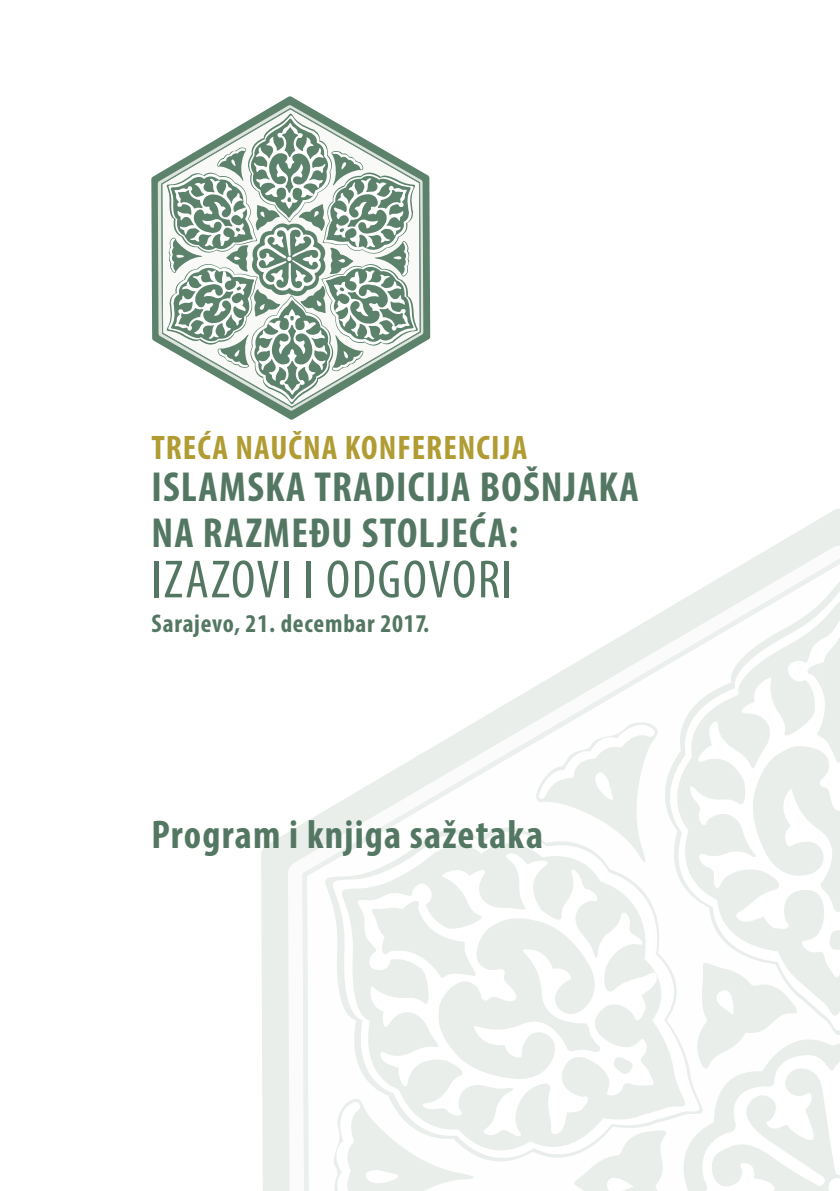
<style>
.page{position:relative;width:840px;height:1191px;background:#fff}
.page>*{position:absolute;margin:0;border:0;box-sizing:border-box;transform-origin:0 0}
.t1{font:condensed 54.2px "Myriad Pro";letter-spacing:.03em;color:#537762}
.t2{font:700 condensed 42.2px "Myriad Pro";letter-spacing:.03em;color:#537762}
.t3{font:700 condensed 40.2px "Myriad Pro";letter-spacing:.03em;color:#537762}
.t4{font:700 condensed 34.2px "Myriad Pro";letter-spacing:.03em;color:#b09c33}
.t5{font:700 condensed 25.6px "Myriad Pro";letter-spacing:.03em;color:#537762}
</style>
<div class="page">
<svg style="left:151px;top:96px;width:279px;height:324px"></svg>
<svg style="left:158px;top:105px;width:265px;height:306px"></svg>
<svg style="left:161px;top:109px;width:262px;height:300px"></svg>
<svg style="left:261px;top:509px;width:578px;height:682px"></svg>
<svg style="left:288px;top:545px;width:551px;height:646px"></svg>
<svg style="left:302px;top:558px;width:537px;height:633px"></svg>
<svg style="left:646px;top:560px;width:193px;height:53px"></svg>
<svg style="left:652px;top:569px;width:187px;height:44px"></svg>
<svg style="left:660px;top:582px;width:179px;height:31px"></svg>
<svg style="left:304px;top:811px;width:229px;height:369px"></svg>
<svg style="left:312px;top:815px;width:221px;height:361px"></svg>
<svg style="left:323px;top:828px;width:210px;height:340px"></svg>
<svg style="left:351px;top:899px;width:182px;height:239px;fill:#e9eeeb"></svg>
<svg style="left:353px;top:852px;width:180px;height:235px;fill:#e9eeeb"></svg>
<svg style="left:328px;top:1096px;width:157px;height:95px"></svg>
<svg style="left:533px;top:613px;width:306px;height:578px"></svg>
<p class="t4" style="left:151px;top:427px;width:377px">TREĆA NAUČNA KONFERENCIJA</p>
<p class="t2" style="left:151px;top:461px;width:488px">ISLAMSKA TRADICIJA BOŠNJAKA</p>
<p class="t2" style="left:151px;top:507px;width:368px">NA RAZMEĐU STOLJEĆA:</p>
<p class="t1" style="left:151px;top:546px;width:362px">IZAZOVI I ODGOVORI</p>
<p class="t5" style="left:151px;top:607px;width:279px">Sarajevo, 21. decembar 2017.</p>
<p class="t3" style="left:151px;top:809px;width:393px">Program i knjiga sažetaka</p>
</div>
